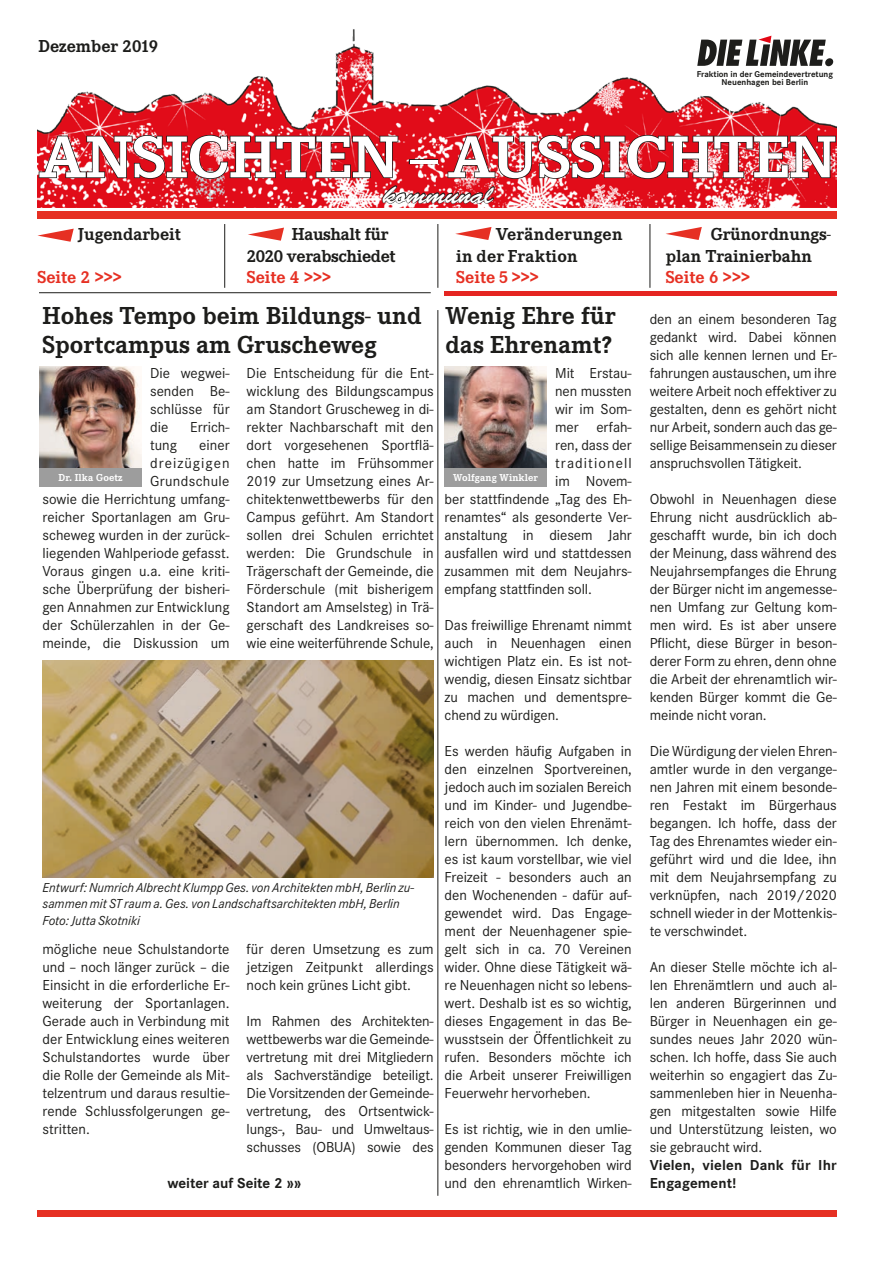
<style>
.page{position:relative;width:893px;height:1263px;background:#fff}
.page>*{position:absolute;margin:0;border:0;box-sizing:border-box;transform-origin:0 0}
.t1{font:700 61.2px "Corporate E";letter-spacing:-.01em;color:#fff;scale:1.1 1}
.t2{font:700 25.5px/28.5px "Corporate E";color:#1d1d1b}
.t3{font:25.2px "Brush Script Std";letter-spacing:-.01em;color:#fff;scale:1.1 1}
.t4{font:700 18px/21.6px "Corporate E";color:#1d1d1b}
.t5{font:700 18px "Corporate E";color:#e63023}
.t6{font:700 18px/21.6px "Corporate E";letter-spacing:-.02em;color:#1d1d1b}
.t7{font:15px/18px "Corporate S";letter-spacing:-.005em;color:#1d1d1b;text-align:justify}
.t8{font:700 15px/18px "Corporate S";letter-spacing:.01em;color:#1d1d1b}
.t9{font:15px "Corporate S";letter-spacing:.07em;color:#1d1d1b}
.t10{font:italic 13.5px/16.2px "Corporate S";color:#1d1d1b}
.t11{font:700 10.5px "Corporate E";letter-spacing:.01em;color:#fff}
.t12{font:700 8.85px/9px "Corporate S";letter-spacing:-.005em;color:#1d1d1b;text-align:center}
</style>
<div class="page">
<img style="left:37px;top:29px;width:800px;height:105px">
<div style="left:37px;top:1210px;width:800px;height:7px;background:#e63023"></div>
<hr style="left:224px;top:224px;width:1px;height:64px;background:#1d1d1b">
<hr style="left:438px;top:224px;width:1px;height:64px;background:#1d1d1b">
<hr style="left:650px;top:224px;width:1px;height:64px;background:#1d1d1b">
<hr style="left:39px;top:292px;width:392px;height:1px;background:#1d1d1b">
<hr style="left:438px;top:310px;width:1px;height:886px;background:#1d1d1b">
<hr style="left:445px;top:292px;width:392px;height:4px;background:#e52521">
<div style="left:694px;top:36px;width:143px;height:53px;background:#fff"></div>
<svg style="left:697px;top:36px;width:136px;height:30px"></svg>
<svg style="left:37px;top:134px;width:800px;height:152px"></svg>
<img style="left:43px;top:660px;width:391px;height:217px">
<img style="left:40px;top:366px;width:102px;height:102px">
<div style="left:40px;top:468px;width:102px;height:18px;background:#9d9d9d"></div>
<img style="left:445px;top:366px;width:102px;height:102px">
<div style="left:445px;top:468px;width:102px;height:18px;background:#9d9d9d"></div>
<p class="t4" style="left:38px;top:35px;width:121px">Dezember 2019</p>
<p class="t12" style="left:697px;top:69px;width:138px">Fraktion in der Gemeindevertretung<br>Neuenhagen bei Berlin</p>
<h1 class="t1" style="left:39px;top:122px;width:727px">ANSICHTEN – AUSSICHTEN</h1>
<h3 class="t3" style="left:383px;top:180px;width:101px">kommunal</h3>
<p class="t4" style="left:78px;top:223px;width:105px">Jugendarbeit</p>
<p class="t5" style="left:37px;top:267px;width:86px">Seite 2 &gt;&gt;&gt;</p>
<p class="t6" style="left:247px;top:223px;width:150px;text-indent:45px">Haushalt für<br>2020 verabschiedet</p>
<p class="t5" style="left:247px;top:267px;width:86px">Seite 4 &gt;&gt;&gt;</p>
<h2 class="t2" style="left:43px;top:302px;width:381px">Hohes Tempo beim Bildungs- und<br>Sportcampus am Gruscheweg</h2>
<p class="t4" style="left:456px;top:223px;width:168px;text-indent:40px">Veränderungen in der Fraktion</p>
<p class="t5" style="left:456px;top:267px;width:84px">Seite 5 &gt;&gt;&gt;</p>
<h2 class="t2" style="left:446px;top:302px;width:172px">Wenig Ehre für das Ehrenamt?</h2>
<p class="t7" style="left:247px;top:364px;width:189px">Die Entscheidung für die Ent&shy;wicklung des Bildungscampus am Standort Gruscheweg in di&shy;rekter Nachbarschaft mit den dort vorgesehenen Sportflä&shy;chen hatte im Frühsommer 2019 zur Umsetzung eines Ar&shy;chitektenwettbewerbs für den Campus geführt. Am Standort sollen drei Schulen errichtet werden: Die Grundschule in Trägerschaft der Gemeinde, die Förderschule (mit bisherigem Standort am Amselsteg) in Trä&shy;gerschaft des Landkreises so&shy;wie eine weiterführende Schule,</p>
<p class="t7" style="left:150px;top:364px;width:81px">Die wegwei&shy;senden Be&shy;schlüsse für die</p>
<p class="t7" style="left:555px;top:364px;width:78px">Mit Erstau-</p>
<p class="t7" style="left:555px;top:382px;width:78px">nen mussten</p>
<p class="t7" style="left:555px;top:400px;width:78px">wir im Som-</p>
<p class="t7" style="left:555px;top:418px;width:78px">mer erfah-</p>
<p class="t7" style="left:555px;top:436px;width:78px">ren, dass der</p>
<p class="t9" style="left:555px;top:455px;width:78px">traditionell</p>
<p class="t7" style="left:555px;top:472px;width:78px">im Novem-</p>
<p class="t7" style="left:445px;top:490px;width:189px">ber stattfindende „Tag des Eh-</p>
<p class="t7" style="left:445px;top:508px;width:189px">renamtes“ als gesonderte Ver-</p>
<p class="t7" style="left:445px;top:526px;width:189px">anstaltung in diesem Jahr</p>
<p class="t7" style="left:445px;top:544px;width:189px">ausfallen wird und stattdessen</p>
<p class="t7" style="left:445px;top:562px;width:189px">zusammen mit dem Neujahrs-</p>
<p class="t7" style="left:445px;top:580px;width:149px">empfang stattfinden soll.</p>
<p class="t7" style="left:445px;top:616px;width:189px">Das freiwillige Ehrenamt nimmt auch in Neuenhagen einen wichtigen Platz ein. Es ist not&shy;wendig, diesen Einsatz sichtbar zu machen und dementspre&shy;chend zu würdigen.</p>
<p class="t7" style="left:445px;top:742px;width:189px">Es werden häufig Aufgaben in den einzelnen Sportvereinen, jedoch auch im sozialen Bereich und im Kinder- und Jugendbe&shy;reich von den vielen Ehrenämt&shy;lern übernommen. Ich denke, es ist kaum vorstellbar, wie viel Freizeit - besonders auch an den Wochenenden - dafür auf&shy;gewendet wird. Das Engage&shy;ment der Neuenhagener spie&shy;gelt sich in ca. 70 Vereinen wider. Ohne diese Tätigkeit wä&shy;re Neuenhagen nicht so lebens&shy;wert. Deshalb ist es so wichtig, dieses Engagement in das Be&shy;wusstsein der Öffentlichkeit zu rufen. Besonders möchte ich die Arbeit unserer Freiwilligen Feuerwehr hervorheben.</p>
<p class="t7" style="left:445px;top:1120px;width:189px">Es ist richtig, wie in den umlie&shy;genden Kommunen dieser Tag besonders hervorgehoben wird und den ehrenamtlich Wirken-</p>
<p class="t7" style="left:190px;top:418px;width:41px">Errich-</p>
<p class="t7" style="left:43px;top:436px;width:189px;text-align:right">einer<br>dreizügigen<br>Grundschule<br>sowie die Herrichtung umfang&shy;reicher Sportanlagen am Gru&shy;scheweg wurden in der zurück&shy;liegenden Wahlperiode gefasst.<br>Voraus gingen u.a. eine kriti&shy;sche Überprüfung der bisheri&shy;gen Annahmen zur Entwicklung der Schülerzahlen in der Ge&shy;meinde, die Diskussion um</p>
<p class="t7" style="left:150px;top:436px;width:28px">tung</p>
<p class="t11" style="left:59px;top:471px;width:65px">Dr. Ilka Goetz</p>
<p class="t11" style="left:453px;top:471px;width:86px">Wolfgang Winkler</p>
<p class="t10" style="left:43px;top:880px;width:373px">Entwurf: Numrich Albrecht Klumpp Ges. von Architekten mbH, Berlin zu&shy;sammen mit ST raum a. Ges. von Landschaftsarchitekten mbH, Berlin<br>Foto: Jutta Skotniki</p>
<p class="t7" style="left:247px;top:940px;width:189px">für deren Umsetzung es zum jetzigen Zeitpunkt allerdings noch kein grünes Licht gibt.</p>
<p class="t7" style="left:247px;top:1012px;width:189px">Im Rahmen des Architekten&shy;wettbewerbs war die Gemeinde&shy;vertretung mit drei Mitgliedern als Sachverständige beteiligt.<br>Die Vorsitzenden der Gemeinde&shy;vertretung, des Ortsentwick&shy;lungs-, Bau- und Umweltaus&shy;schusses (OBUA) sowie des</p>
<p class="t7" style="left:43px;top:940px;width:189px">mögliche neue Schulstandorte und – noch länger zurück – die Einsicht in die erforderliche Er&shy;weiterung der Sportanlagen.<br>Gerade auch in Verbindung mit der Entwicklung eines weiteren Schulstandortes wurde über die Rolle der Gemeinde als Mit&shy;telzentrum und daraus resultie&shy;rende Schlussfolgerungen ge&shy;stritten.</p>
<p class="t8" style="left:167px;top:1174px;width:135px">weiter auf Seite 2 »»</p>
<p class="t4" style="left:666px;top:223px;width:167px;text-indent:45px">Grünordnungs&shy;plan Trainierbahn</p>
<p class="t5" style="left:666px;top:267px;width:86px">Seite 6 &gt;&gt;&gt;</p>
<p class="t7" style="left:650px;top:310px;width:189px">den an einem besonderen Tag gedankt wird. Dabei können sich alle kennen lernen und Er&shy;fahrungen austauschen, um ihre weitere Arbeit noch effektiver zu gestalten, denn es gehört nicht nur Arbeit, sondern auch das ge&shy;sellige Beisammensein zu dieser anspruchsvollen Tätigkeit.</p>
<p class="t7" style="left:650px;top:490px;width:189px">Obwohl in Neuenhagen diese Ehrung nicht ausdrücklich ab&shy;geschafft wurde, bin ich doch der Meinung, dass während des Neujahrsempfanges die Ehrung der Bürger nicht im angemesse&shy;nen Umfang zur Geltung kom&shy;men wird. Es ist aber unsere Pflicht, diese Bürger in beson&shy;derer Form zu ehren, denn ohne die Arbeit der ehrenamtlich wir&shy;kenden Bürger kommt die Ge&shy;meinde nicht voran.</p>
<p class="t7" style="left:650px;top:742px;width:189px">Die Würdigung der vielen Ehren&shy;amtler wurde in den vergange&shy;nen Jahren mit einem besonde&shy;ren Festakt im Bürgerhaus begangen. Ich hoffe, dass der Tag des Ehrenamtes wieder ein&shy;geführt wird und die Idee, ihn mit dem Neujahrsempfang zu verknüpfen, nach 2019/2020 schnell wieder in der Mottenkis&shy;te verschwindet.</p>
<p class="t7" style="left:650px;top:958px;width:189px">An dieser Stelle möchte ich al&shy;len Ehrenämtlern und auch al&shy;len anderen Bürgerinnen und Bürger in Neuenhagen ein ge&shy;sundes neues Jahr 2020 wün&shy;schen. Ich hoffe, dass Sie auch weiterhin so engagiert das Zu&shy;sammenleben hier in Neuenha&shy;gen mitgestalten sowie Hilfe und Unterstützung leisten, wo sie gebraucht wird.</p>
<p class="t8" style="left:650px;top:1156px;width:189px">Vielen, vielen Dank für Ihr<br>Engagement!</p>
</div>
